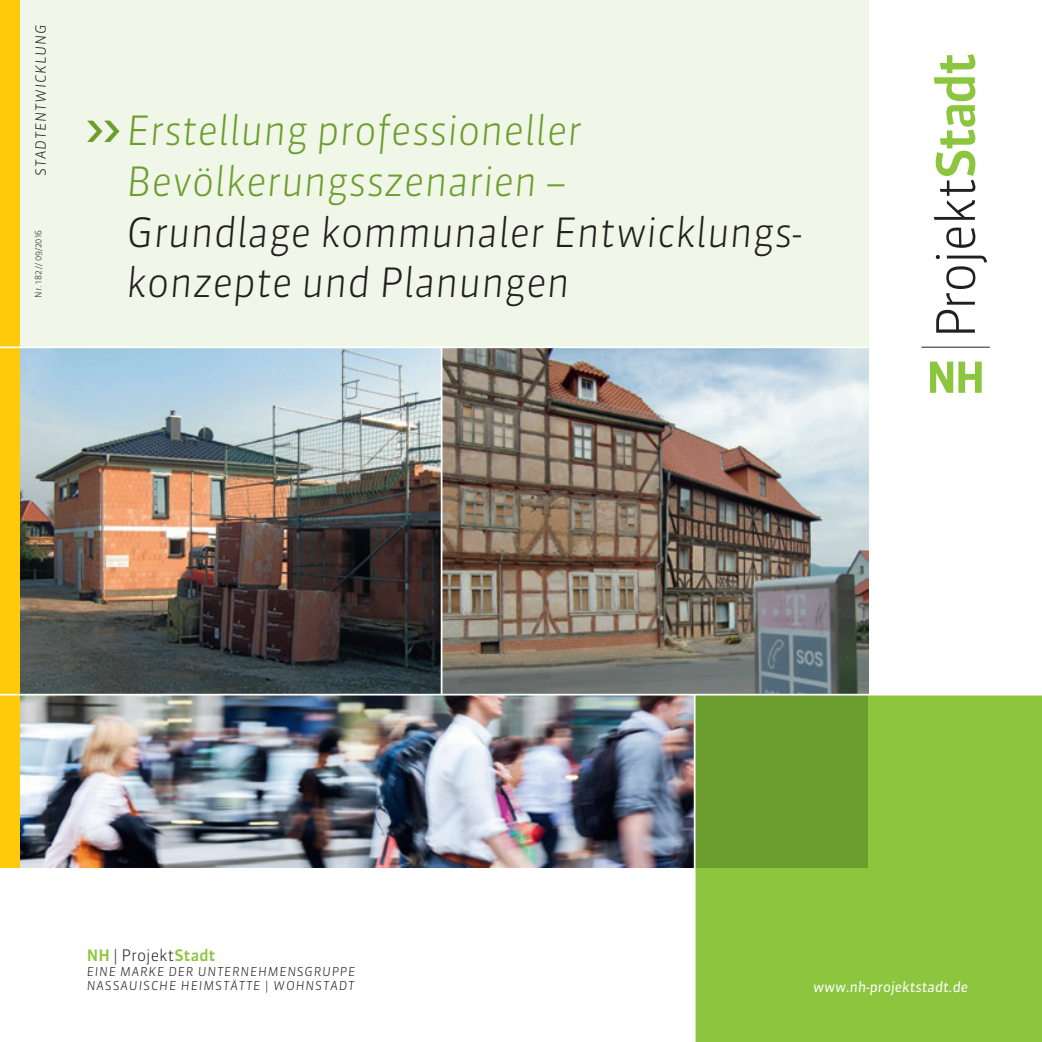
<style>
.page{position:relative;width:1042px;height:1042px;background:#fff}
.page>*{position:absolute;margin:0;border:0;box-sizing:border-box;transform-origin:0 0}
.s1_hl_gruen{font:italic 300 40.25px/50.8px "Sanuk";color:#6c9e2f}
.s1_hl_gruen-2{font:italic 300 40.25px "Sanuk";color:#231f20}
.t1{font:italic 500 40.25px "Sanuk";color:#6c9e2f}
.t2{font:300 15.75px "Sanuk";color:#231f20}
.t3{font:italic 14px "Sanuk";color:#fff}
.t4{font:italic 300 14px "Sanuk";letter-spacing:.06em;color:#231f20}
.t5{font:italic 300 12.25px "Sanuk";letter-spacing:.075em;color:#231f20}
.Aufzählung{font:300 8.75px "Sanuk";color:#231f20}
.s1{color:#231f20}
.s2{font-weight:500;color:#8bc63e}
</style>
<div class="page">
<img style="left:20px;top:695px;width:674px;height:173px">
<div style="left:20px;top:0;width:848px;height:347px;background:#f1f7e8"></div>
<div style="left:694px;top:694px;width:348px;height:348px;background:#8bc63e"></div>
<svg style="left:936px;top:255px;width:51px;height:78px"></svg>
<svg style="left:946px;top:228px;width:29px;height:20px"></svg>
<svg style="left:934px;top:54px;width:41px;height:166px"></svg>
<svg style="left:930px;top:362px;width:51px;height:31px"></svg>
<hr style="left:921px;top:347px;width:69px;height:1px;background:#231f20">
<img style="left:20px;top:348px;width:848px;height:346px">
<div style="left:694px;top:694px;width:174px;height:174px;background:#6c9e2f"></div>
<div style="left:0;top:0;width:20px;height:868px;background:#feca0a"></div>
<hr style="left:0;top:346px;width:868px;height:2px;background:#fff">
<hr style="left:694px;top:694px;width:1px;height:348px;background:#fff">
<hr style="left:0;top:694px;width:1042px;height:1px;background:#fff">
<hr style="left:441px;top:347px;width:1px;height:347px;background:#fff">
<p class="t4" style="left:32px;top:176px;width:153px;rotate:-90deg">STADTENTWICKLUNG</p>
<p class="Aufzählung" style="left:33px;top:298px;width:69px;rotate:-90deg">Nr. 182 // 09/2016</p>
<p class="t1" style="left:84px;top:103px;width:40px">&gt;&gt;</p>
<p class="s1_hl_gruen" style="left:126px;top:105px;width:677px">Erstellung professioneller<br>Bevölkerungsszenarien –<br><span class="s1">Grundlage kommunaler Entwicklungs-</span></p>
<p class="s1_hl_gruen-2" style="left:126px;top:258px;width:445px">konzepte und Planungen</p>
<p class="t2" style="left:87px;top:945px;width:130px"><span class="s2">NH</span> | Projekt<span class="s2">Stadt</span></p>
<p class="t5" style="left:87px;top:963px;width:270px">EINE MARKE DER UNTERNEHMENSGRUPPE</p>
<p class="t5" style="left:87px;top:978px;width:269px">NASSAUISCHE HEIMSTÄTTE | WOHNSTADT</p>
<p class="t3" style="left:813px;top:978px;width:157px">www.nh-projektstadt.de</p>
</div>
